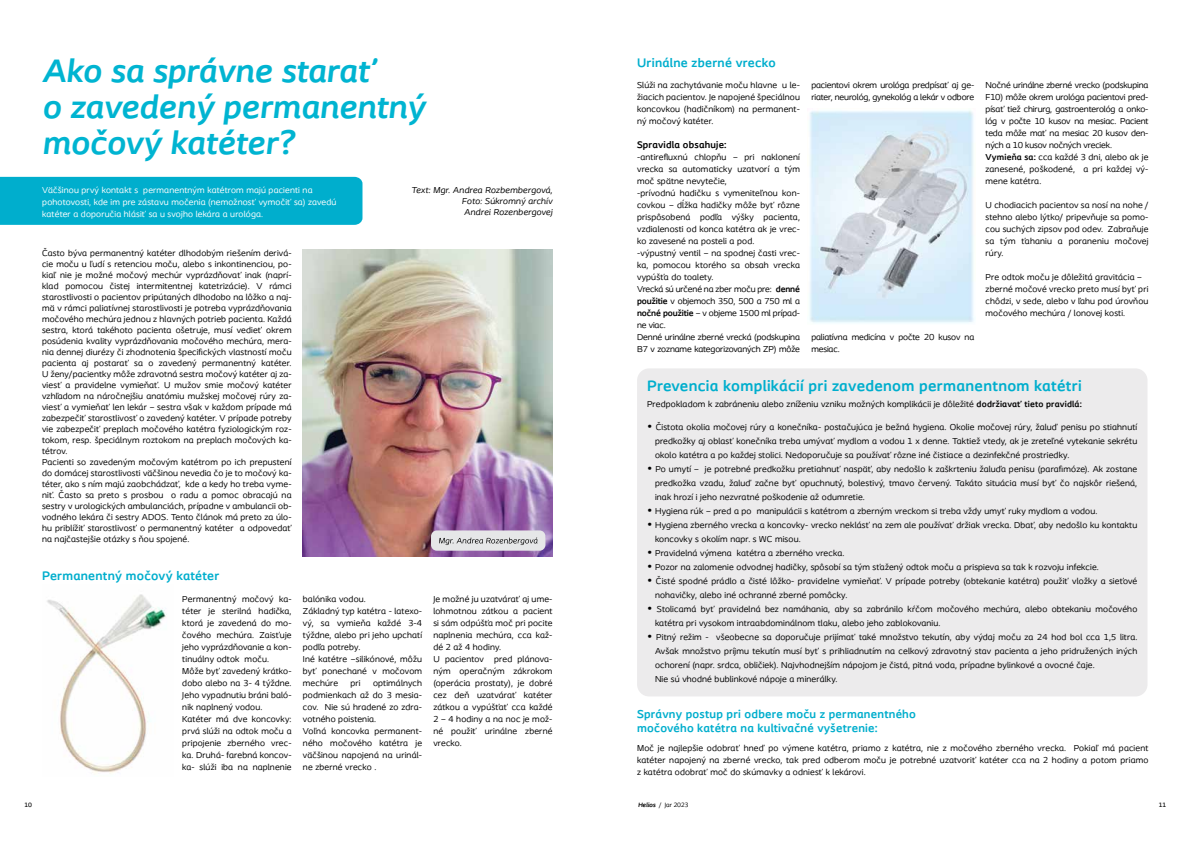
<style>
.page{position:relative;width:1191px;height:842px;background:#fff}
.page>*{position:absolute;margin:0;border:0;box-sizing:border-box;transform-origin:0 0}
.t1{font:italic 700 34px/36px "Coloplast";color:#00b4d1}
.t2{font:700 15.8px "Coloplast";letter-spacing:.02em;color:#00aecd}
.t3{font:700 13px "Coloplast";letter-spacing:.02em;color:#00aecd}
.t4{font:700 12px/14px "Coloplast";letter-spacing:.02em;color:#00aecd}
.t5{font:700 10px "Coloplast";letter-spacing:.02em;color:#000}
.t6{font:9px/12px "Coloplast";letter-spacing:.02em;color:#000}
.t7{font:9px/12px "Coloplast";letter-spacing:-.01em;color:#000}
.t8{font:9px/12px "Coloplast";letter-spacing:.02em;color:#fff}
.t9{font:italic 9px/11px "Coloplast";letter-spacing:.02em;color:#000;text-align:justify}
.t10{font:6.5px "Coloplast";color:#000}
.t11{font:500 6.5px "Coloplast";color:#000}
.s1{font-weight:700}
.s2{font-size:14px}
.s3{font-weight:700;font-style:italic}
</style>
<div class="page">
<div style="left:637px;top:368px;width:510px;height:328px;background:#ecebec;border-radius:12px"></div>
<img style="left:809px;top:110px;width:165px;height:213px">
<div style="left:0;top:177px;width:362px;height:48px;background:#00aecd"></div>
<img style="left:47px;top:594px;width:120px;height:180px">
<img style="left:303px;top:249px;width:249px;height:308px">
<div style="left:431px;top:530px;width:114px;height:21px;background:#e6e7e8;border-radius:6px"></div>
<svg style="left:439px;top:537px;width:98px;height:8px"></svg>
<h1 class="t1" style="left:42px;top:53px;width:385px">Ako sa správne starať<br>o zavedený permanentný močový katéter?</h1>
<p class="t8" style="left:42px;top:184px;width:295px">Väčšinou prvý kontakt s permanentným katétrom majú pacienti na pohotovosti, kde im pre zástavu močenia (nemožnosť vymočiť sa) zavedú katéter a doporučia hlásiť sa u svojho lekára a urológa.</p>
<p class="t6" style="left:42px;top:247px;width:251px;line-height:11px">Často býva permanentný katéter dlhodobým riešením derivá&shy;cie moču u ľudí s retenciou moču, alebo s inkontinenciou, po&shy;kiaľ nie je možné močový mechúr vyprázdňovať inak (naprí&shy;klad pomocou čistej intermitentnej katetrizácie). V rámci starostlivosti o pacientov pripútaných dlhodobo na lôžko a naj&shy;mä v rámci paliatívnej starostlivosti je potreba vyprázdňovania močového mechúra jednou z hlavných potrieb pacienta. Každá sestra, ktorá takéhoto pacienta ošetruje, musí vedieť okrem posúdenia kvality vyprázdňovania močového mechúra, mera&shy;nia dennej diurézy či zhodnotenia špecifických vlastností moču pacienta aj postarať sa o zavedený permanentný katéter.<br>U ženy/pacientky môže zdravotná sestra močový katéter aj za&shy;viesť a pravidelne vymieňať. U mužov smie močový katéter vzhľadom na náročnejšiu anatómiu mužskej močovej rúry za&shy;viesť a vymieňať len lekár – sestra však v každom prípade má zabezpečiť starostlivosť o zavedený katéter. V prípade potreby vie zabezpečiť preplach močového katétra fyziologickým roz&shy;tokom, resp. špeciálnym roztokom na preplach močových ka&shy;tétrov.<br>Pacienti so zavedeným močovým katétrom po ich prepustení do domácej starostlivosti väčšinou nevedia čo je to močový ka&shy;téter, ako s ním majú zaobchádzať, kde a kedy ho treba vyme&shy;niť. Často sa preto s prosbou o radu a pomoc obracajú na sestry v urologických ambulanciách, prípadne v ambulancii ob&shy;vodného lekára či sestry ADOS. Tento článok má preto za úlo&shy;hu priblížiť starostlivosť o permanentný katéter a odpovedať na najčastejšie otázky s ňou spojené.</p>
<p class="t9" style="left:462px;top:184px;width:92px;text-indent:-50px">Text: Mgr. Andrea Rozbembergová, Foto: Súkromný archív Andrei Rozenbergovej</p>
<h3 class="t3" style="left:42px;top:568px;width:179px">Permanentný močový katéter</h3>
<p class="t6" style="left:182px;top:593px;width:111px">Permanentný močový ka&shy;téter je sterilná hadička, ktorá je zavedená do mo&shy;čového mechúra. Zaisťuje jeho vyprázdňovanie a kon&shy;tinuálny odtok moču.<br>Môže byť zavedený krátko&shy;dobo alebo na 3- 4 týždne.<br>Jeho vypadnutiu bráni baló&shy;nik naplnený vodou.<br>Katéter má dve koncovky: prvá slúži na odtok moču a pripojenie zberného vrec&shy;ka. Druhá- farebná koncov&shy;ka- slúži iba na naplnenie</p>
<p class="t6" style="left:303px;top:593px;width:121px">balónika vodou.<br>Základný typ katétra - latexo&shy;vý, sa vymieňa každé 3-4 týždne, alebo pri jeho upchatí podľa potreby.<br>Iné katétre –silikónové, môžu byť ponechané v močovom mechúre</p>
<p class="t6" style="left:303px;top:677px;width:121px;text-indent:70px">optimálnych podmienkach až do 3 mesia&shy;cov. Nie sú hradené zo zdra&shy;votného poistenia.<br>Voľná koncovka permanent&shy;ného močového katétra je väčšinou napojená na urinál&shy;ne zberné vrecko .</p>
<p class="t6" style="left:350px;top:677px;width:12px">pri</p>
<p class="t6" style="left:433px;top:593px;width:121px">Je možné ju uzatvárať aj ume&shy;lohmotnou zátkou a pacient si sám odpúšťa moč pri pocite naplnenia mechúra, cca kaž&shy;dé 2 až 4 hodiny.<br>U pacientov pred plánova&shy;ným operačným zákrokom (operácia prostaty), je dobré cez deň uzatvárať katéter zátkou a vypúšťať cca každé<br>2 – 4 hodiny a na noc je mož&shy;né použiť urinálne zberné vrecko.</p>
<h3 class="t3" style="left:637px;top:55px;width:140px">Urinálne zberné vrecko</h3>
<p class="t6" style="left:637px;top:79px;width:164px;text-align:justify">Slúži na zachytávanie moču hlavne u le&shy;žiacich pacientov. Je napojené špeciálnou koncovkou (hadičníkom) na permanent&shy;ný močový katéter.</p>
<p class="t5" style="left:637px;top:139px;width:91px">Spravidla obsahuje:</p>
<p class="t6" style="left:637px;top:151px;width:164px">-antirefluxnú chlopňu – pri naklonení vrecka sa automaticky uzatvorí a tým moč spätne nevytečie,<br>-prívodnú hadičku s vymeniteľnou kon&shy;covkou – dĺžka hadičky môže byť rôzne prispôsobená podľa výšky pacienta, vzdialenosti od konca katétra ak je vrec&shy;ko zavesené na posteli a pod.<br>-výpustný ventil – na spodnej časti vrec&shy;ka, pomocou ktorého sa obsah vrecka vypúšťa do toalety.<br>Vrecká sú určené na zber moču pre: <span class="s1">denné použitie</span> v objemoch 350, 500 a 750 ml a <span class="s1">nočné použitie</span> – v objeme 1500 ml prípad&shy;ne viac.<br>Denné urinálne zberné vrecká (podskupina B7 v zozname kategorizovaných ZP) môže</p>
<p class="t7" style="left:811px;top:79px;width:164px">pacientovi okrem urológa predpísať aj ge&shy;riater, neurológ, gynekológ a lekár v odbore</p>
<p class="t7" style="left:811px;top:331px;width:164px">paliatívna medicína v počte 20 kusov na mesiac.</p>
<p class="t7" style="left:985px;top:79px;width:164px">Nočné urinálne zberné vrecko (podskupina F10) môže okrem urológa pacientovi pred&shy;písať tiež chirurg, gastroenterológ a onko&shy;lóg v počte 10 kusov na mesiac. Pacient teda môže mať na mesiac 20 kusov den&shy;ných a 10 kusov nočných vreciek.<br><span class="s1">Vymieňa sa:</span> cca každé 3 dni, alebo ak je zanesené, poškodené, a pri každej vý&shy;mene katétra.</p>
<p class="t6" style="left:985px;top:199px;width:164px;text-align:justify">U chodiacich pacientov sa nosí na nohe / stehno alebo lýtko/ pripevňuje sa pomo&shy;cou suchých zipsov pod odev. Zabraňuje sa tým ťahaniu a poraneniu močovej rúry.</p>
<p class="t6" style="left:985px;top:271px;width:164px">Pre odtok moču je dôležitá gravitácia – zberné močové vrecko preto musí byť pri chôdzi, v sede, alebo v ľahu pod úrovňou močového mechúra / lonovej kosti.</p>
<h2 class="t2" style="left:647px;top:376px;width:436px">Prevencia komplikácií pri zavedenom permanentnom katétri</h2>
<p class="t6" style="left:647px;top:398px;width:436px">Predpokladom k zabráneniu alebo zníženiu vzniku možných komplikácii je dôležité <span class="s1">dodržiavať tieto pravidlá:</span></p>
<p class="t6" style="left:655px;top:420px;width:484px;line-height:14px;text-align:justify;text-indent:-8px"><span class="s2">•</span> Čistota okolia močovej rúry a konečníka- postačujúca je bežná hygiena. Okolie močovej rúry, žaluď penisu po stiahnutí predkožky aj oblasť konečníka treba umývať mydlom a vodou 1 x denne. Taktiež vtedy, ak je zreteľné vytekanie sekrétu okolo katétra a po každej stolici. Nedoporučuje sa používať rôzne iné čistiace a dezinfekčné prostriedky.</p>
<p class="t6" style="left:655px;top:462px;width:484px;line-height:14px;text-align:justify;text-indent:-8px"><span class="s2">•</span> Po umytí – je potrebné predkožku pretiahnuť naspäť, aby nedošlo k zaškrteniu žaluďa penisu (parafi móze). Ak zostane predkožka vzadu, žaluď začne byť opuchnutý, bolestivý, tmavo červený. Takáto situácia musí byť čo najskôr riešená, inak hrozí i jeho nezvratné poškodenie až odumretie.</p>
<p class="t6" style="left:647px;top:505px;width:452px"><span class="s2">•</span> Hygiena rúk – pred a po manipulácii s katétrom a zberným vreckom si treba vždy umyť ruky mydlom a vodou.</p>
<p class="t6" style="left:655px;top:518px;width:484px;line-height:14px;text-indent:-8px"><span class="s2">•</span> Hygiena zberného vrecka a koncovky- vrecko neklásť na zem ale používať držiak vrecka. Dbať, aby nedošlo ku kontaktu koncovky s okolím napr. s WC misou.</p>
<p class="t6" style="left:647px;top:547px;width:199px"><span class="s2">•</span> Pravidelná výmena katétra a zberného vrecka.</p>
<p class="t6" style="left:647px;top:561px;width:453px"><span class="s2">•</span> Pozor na zalomenie odvodnej hadičky, spôsobí sa tým sťažený odtok moču a prispieva sa tak k rozvoju infekcie.</p>
<p class="t6" style="left:655px;top:574px;width:484px;line-height:14px;text-indent:-8px"><span class="s2">•</span> Čisté spodné prádlo a čisté lôžko- pravidelne vymieňať. V prípade potreby (obtekanie katétra) použiť vložky a sieťové nohavičky, alebo iné ochranné zberné pomôcky.</p>
<p class="t6" style="left:655px;top:602px;width:484px;line-height:14px;text-indent:-8px"><span class="s2">•</span> Stolicamá byť pravidelná bez namáhania, aby sa zabránilo kŕčom močového mechúra, alebo obtekaniu močového katétra pri vysokom intraabdominálnom tlaku, alebo jeho zablokovaniu.</p>
<p class="t6" style="left:655px;top:630px;width:484px;line-height:14px;text-indent:-8px"><span class="s2">•</span> Pitný režim - všeobecne sa doporučuje prijímať také množstvo tekutín, aby výdaj moču za 24 hod bol cca 1,5 litra.<br>Avšak množstvo príjmu tekutín musí byť s prihliadnutím na celkový zdravotný stav pacienta a jeho pridružených iných ochorení (napr. srdca, obličiek). Najvhodnejším nápojom je čistá, pitná voda, prípadne bylinkové a ovocné čaje.<br>Nie sú vhodné bublinkové nápoje a minerálky.</p>
<h3 class="t4" style="left:637px;top:707px;width:280px">Správny postup pri odbere moču z permanentného močového katétra na kultivačné vyšetrenie:</h3>
<p class="t6" style="left:637px;top:742px;width:513px;text-align:justify">Moč je najlepšie odobrať hneď po výmene katétra, priamo z katétra, nie z močového zberného vrecka. Pokiaľ má pacient katéter napojený na zberné vrecko, tak pred odberom moču je potrebné uzatvoriť katéter cca na 2 hodiny a potom priamo z katétra odobrať moč do skúmavky a odniesť k lekárovi.</p>
<p class="t11" style="left:25px;top:801px;width:9px">10</p>
<p class="t10" style="left:638px;top:801px;width:52px"><span class="s3">Helios</span> / Jar 2023</p>
<p class="t11" style="left:1158px;top:801px;width:9px">11</p>
</div>
